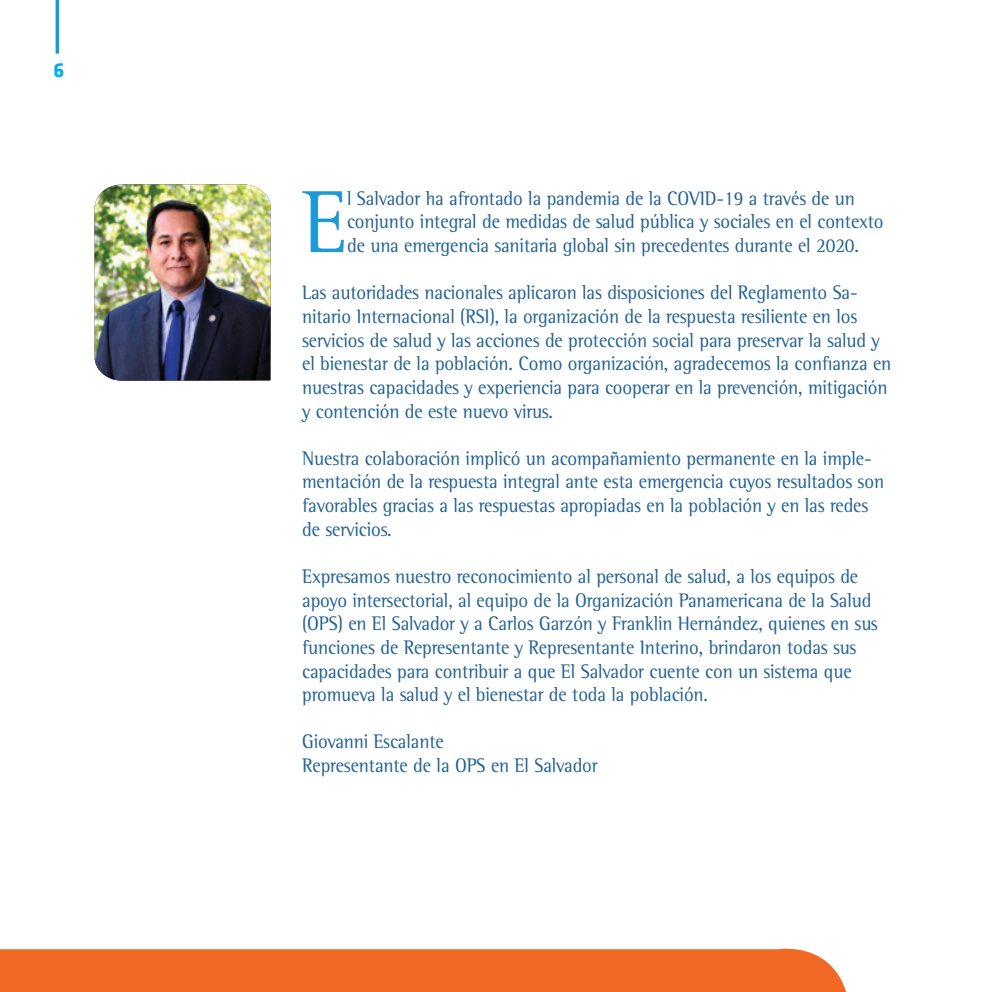
<style>
.page{position:relative;width:992px;height:992px;background:#fff}
.page>*{position:absolute;margin:0;border:0;box-sizing:border-box;transform-origin:0 0}
.Body_text{font:90.3px "Rotis Semi Serif";color:#1b9ad7;scale:.93 1}
.t1{font:700 21px "Klavika";color:#00aeef}
.Body_text-2{font:20.12px/23.6px "Rotis Semi Serif";letter-spacing:-.005em;color:#206093;scale:.93 1}
</style>
<div class="page">
<div style="left:0;top:948px;width:846px;height:44px;background:#f26825"></div>
<hr style="left:56px;top:0;width:3px;height:54px;background:#1b9ad7">
<img style="left:94px;top:184px;width:177px;height:197px">
<p class="t1" style="left:54px;top:58px;width:12px">6</p>
<p class="Body_text" style="left:302px;top:169px;width:50px">E</p>
<p class="Body_text-2" style="left:347px;top:186px;width:578px">l Salvador ha afrontado la pandemia de la COVID-19 a través de un conjunto integral de medidas de salud pública y sociales en el contexto de una emergencia sanitaria global sin precedentes durante el 2020.</p>
<p class="Body_text-2" style="left:302px;top:281px;width:635px">Las autoridades nacionales aplicaron las disposiciones del Reglamento Sa&shy;nitario Internacional (RSI), la organización de la respuesta resiliente en los servicios de salud y las acciones de protección social para preservar la salud y el bienestar de la población. Como organización, agradecemos la confianza en nuestras capacidades y experiencia para cooperar en la prevención, mitigación y contención de este nuevo virus.</p>
<p class="Body_text-2" style="left:302px;top:446px;width:627px">Nuestra colaboración implicó un acompañamiento permanente en la imple&shy;mentación de la respuesta integral ante esta emergencia cuyos resultados son favorables gracias a las respuestas apropiadas en la población y en las redes de servicios.</p>
<p class="Body_text-2" style="left:302px;top:564px;width:620px">Expresamos nuestro reconocimiento al personal de salud, a los equipos de apoyo intersectorial, al equipo de la Organización Panamericana de la Salud (OPS) en El Salvador y a Carlos Garzón y Franklin Hernández, quienes en sus funciones de Representante y Representante Interino, brindaron todas sus capacidades para contribuir a que El Salvador cuente con un sistema que promueva la salud y el bienestar de toda la población.</p>
<p class="Body_text-2" style="left:302px;top:730px;width:319px">Giovanni Escalante<br>Representante de la OPS en El Salvador</p>
</div>
